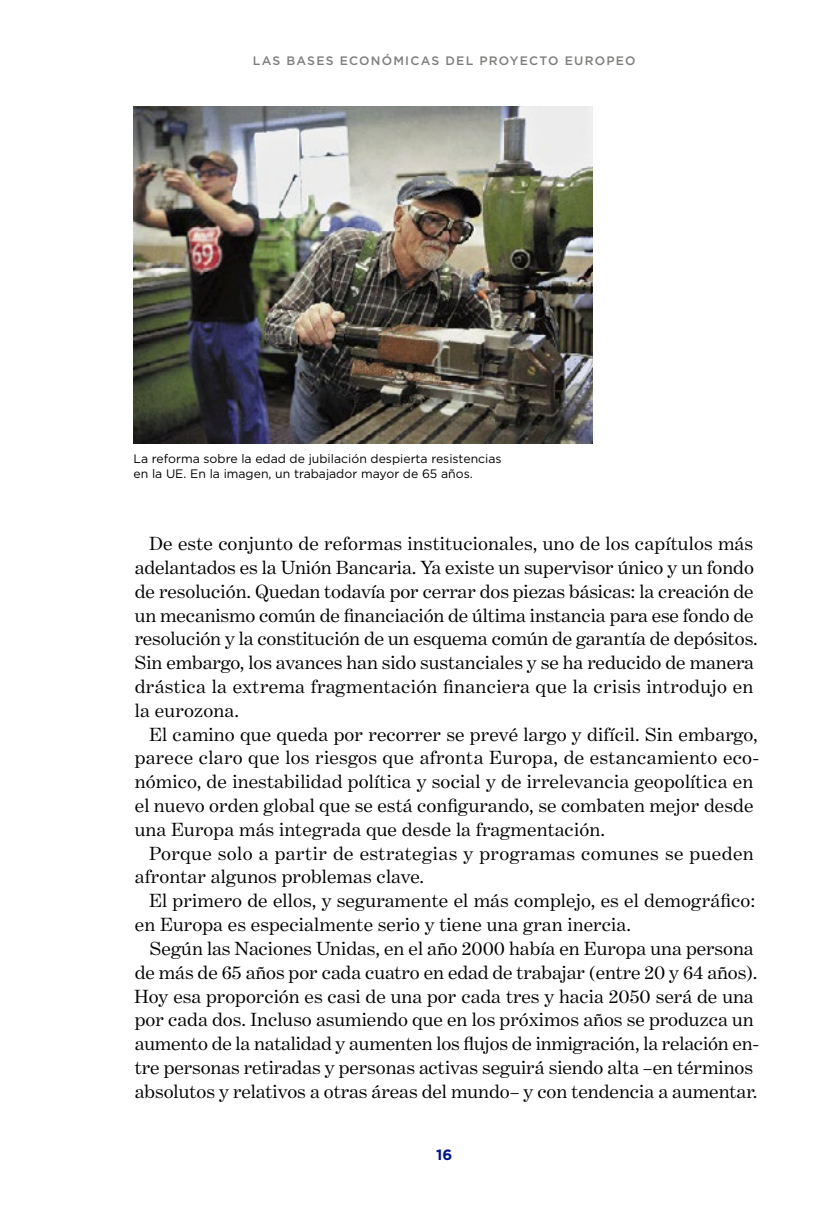
<style>
.page{position:relative;width:834px;height:1216px;background:#fff}
.page>*{position:absolute;margin:0;border:0;box-sizing:border-box;transform-origin:0 0}
.t1{font:19.25px/23.8px "Benton Modern One";color:#000;scale:1.04 1}
.t2{font:19.25px/23.8px "Benton Modern One";letter-spacing:.02em;color:#000;scale:1.04 1}
.t3{font:700 14.88px "Gotham";color:#001589}
.t4{font:12.25px/14.7px "Gotham";color:#000}
.t5{font:500 12.25px "Gotham";letter-spacing:.1em;color:#7e7e7d}
</style>
<div class="page">
<img style="left:133px;top:106px;width:459px;height:337px">
<p class="t5" style="left:253px;top:53px;width:384px">LAS BASES ECONÓMICAS DEL PROYECTO EUROPEO</p>
<p class="t4" style="left:133px;top:451px;width:369px">La reforma sobre la edad de jubilación despierta resistencias en la UE. En la imagen, un trabajador mayor de 65 años.</p>
<p class="t1" style="left:134px;top:531px;width:600px;text-indent:15px">De este conjunto de reformas institucionales, uno de los capítulos más adelantados es la Unión Bancaria. Ya existe un supervisor único y un fondo de resolución. Quedan todavía por cerrar dos piezas básicas: la creación de un mecanismo común de financiación de última instancia para ese fondo de resolución y la constitución de un esquema común de garantía de depósitos.<br>Sin embargo, los avances han sido sustanciales y se ha reducido de manera drástica la extrema fragmentación financiera que la crisis introdujo en la eurozona.</p>
<p class="t1" style="left:135px;top:722px;width:601px;text-indent:14px">El camino que queda por recorrer se prevé largo y difícil. Sin embargo, parece claro que los riesgos que afronta Europa, de estancamiento eco&shy;nómico, de inestabilidad política y social y de irrelevancia geopolítica en el nuevo orden global que se está configurando, se combaten mejor desde una Europa más integrada que desde la fragmentación.</p>
<p class="t2" style="left:135px;top:841px;width:596px;text-indent:14px">Porque solo a partir de estrategias y programas comunes se pueden afrontar algunos problemas clave.</p>
<p class="t1" style="left:135px;top:888px;width:598px;text-indent:14px">El primero de ellos, y seguramente el más complejo, es el demográfico: en Europa es especialmente serio y tiene una gran inercia.</p>
<p class="t1" style="left:134px;top:936px;width:602px;text-align:center">Según las Naciones Unidas, en el año 2000 había en Europa una persona de más de 65 años por cada cuatro en edad de trabajar (entre 20 y 64 años).<br>Hoy esa proporción es casi de una por cada tres y hacia 2050 será de una por cada dos. Incluso asumiendo que en los próximos años se produzca un aumento de la natalidad y aumenten los flujos de inmigración, la relación en&shy;tre personas retiradas y personas activas seguirá siendo alta –en términos absolutos y relativos a otras áreas del mundo– y con tendencia a aumentar.</p>
<p class="t3" style="left:436px;top:1145px;width:18px">16</p>
</div>
